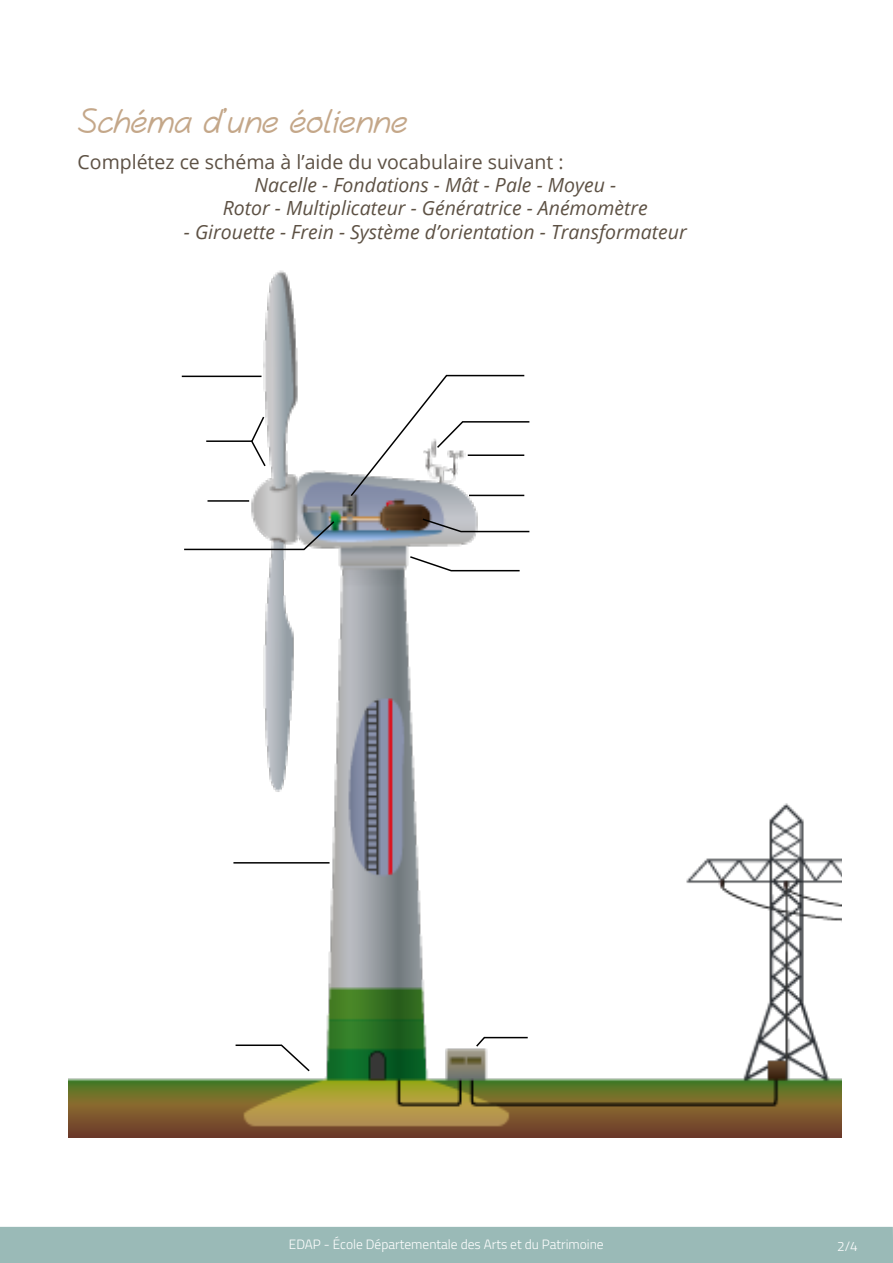
<style>
.page{position:relative;width:893px;height:1263px;background:#fff}
.page>*{position:absolute;margin:0;border:0;box-sizing:border-box;transform-origin:0 0}
.t1{font:36px "Dunkirk";color:#c4a789}
.t2{font:italic 19.5px/23.4px "Open Sans";color:#5d5144;text-align:center}
.t3{font:19.5px "Open Sans";color:#5d5144}
.t4{font:300 13.5px "Titillium Web";color:#fff}
</style>
<div class="page">
<div style="left:0;top:1227px;width:893px;height:36px;background:#9abab7"></div>
<img style="left:68px;top:270px;width:774px;height:867px">
<hr style="left:182px;top:376px;width:79px;height:1px;background:#000">
<svg style="left:205px;top:415px;width:62px;height:53px"></svg>
<hr style="left:207px;top:500px;width:42px;height:2px;background:#000">
<svg style="left:183px;top:520px;width:153px;height:31px"></svg>
<svg style="left:408px;top:555px;width:113px;height:17px"></svg>
<svg style="left:421px;top:517px;width:110px;height:16px"></svg>
<svg style="left:349px;top:374px;width:182px;height:124px"></svg>
<hr style="left:233px;top:862px;width:97px;height:1px;background:#000">
<svg style="left:234px;top:1044px;width:77px;height:29px"></svg>
<svg style="left:475px;top:1036px;width:54px;height:12px"></svg>
<h1 class="t1" style="left:78px;top:100px;width:331px">Schéma d’une éolienne</h1>
<p class="t3" style="left:78px;top:148px;width:487px">Complétez ce schéma à l’aide du vocabulaire suivant :</p>
<p class="t2" style="left:223px;top:173px;width:427px">Nacelle - Fondations - Mât - Pale - Moyeu -<br>Rotor - Multiplicateur - Génératrice - Anémomètre</p>
<p class="t2" style="left:184px;top:219px;width:504px">- Girouette - Frein - Système d’orientation - Transformateur</p>
<p class="t4" style="left:289px;top:1235px;width:316px">EDAP - École Départementale des Arts et du Patrimoine</p>
<p class="t4" style="left:837px;top:1237px;width:22px">2/4</p>
</div>
